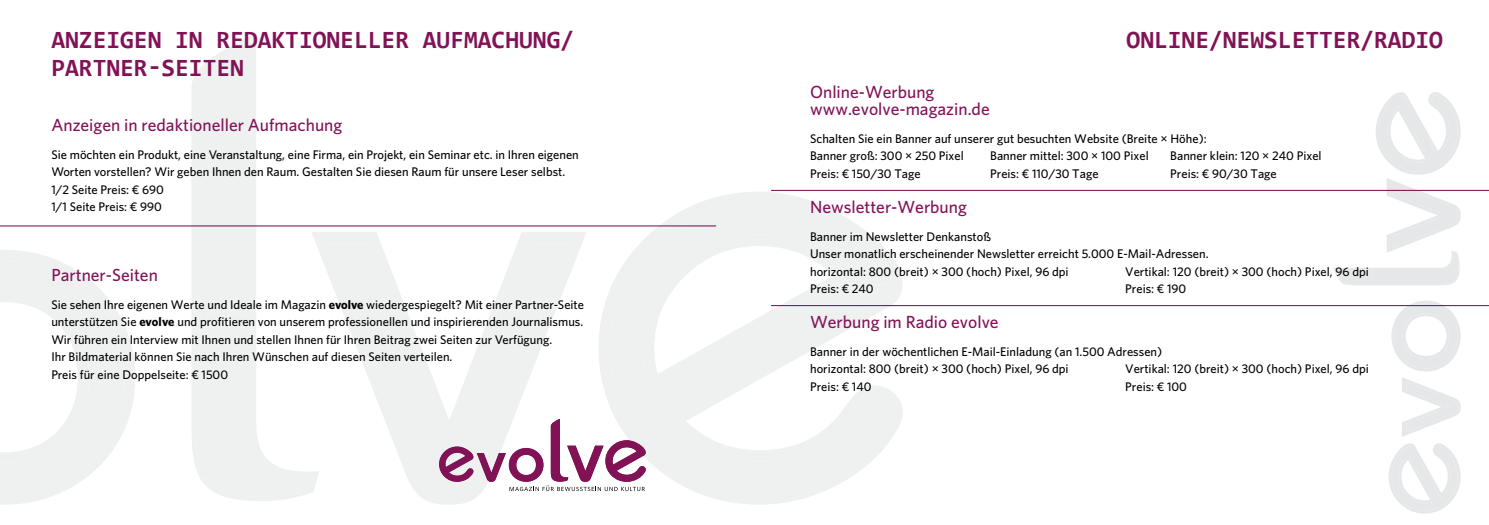
<style>
.page{position:relative;width:1489px;height:525px;background:#fff}
.page>*{position:absolute;margin:0;border:0;box-sizing:border-box;transform-origin:0 0}
.t1{font:700 25px/27.5px "Consolas";color:#821256}
.t2{font:500 17.5px/17.5px "Whitney";color:#821256}
.t3{font:500 12.5px/17.5px "Whitney";color:#000}
.s1{font-weight:700}
</style>
<div class="page">
<svg style="left:0;top:250px;width:135px;height:254px;fill:#f0f1f1"></svg>
<svg style="left:191px;top:34px;width:128px;height:467px;fill:#f0f1f1"></svg>
<svg style="left:311px;top:232px;width:275px;height:272px"></svg>
<svg style="left:598px;top:192px;width:304px;height:312px;fill:#eff0f0"></svg>
<svg style="left:822px;top:266px;width:79px;height:12px"></svg>
<svg style="left:811px;top:284px;width:91px;height:9px"></svg>
<svg style="left:1388px;top:443px;width:72px;height:70px"></svg>
<svg style="left:1402px;top:377px;width:58px;height:59px"></svg>
<svg style="left:1391px;top:301px;width:69px;height:70px"></svg>
<svg style="left:1332px;top:92px;width:128px;height:193px"></svg>
<svg style="left:439px;top:419px;width:207px;height:72px"></svg>
<hr style="left:771px;top:190px;width:717px;height:1px;background:#821256">
<hr style="left:0;top:225px;width:716px;height:1px;background:#821256">
<hr style="left:771px;top:305px;width:717px;height:1px;background:#821256">
<h1 class="t1" style="left:51px;top:25px;width:524px">ANZEIGEN IN REDAKTIONELLER AUFMACHUNG/<br>PARTNER-SEITEN</h1>
<h1 class="t1" style="left:1126px;top:25px;width:318px">ONLINE/NEWSLETTER/RADIO</h1>
<h2 class="t2" style="left:51px;top:116px;width:292px">Anzeigen in redaktioneller Aufmachung</h2>
<p class="t3" style="left:51px;top:145px;width:529px">Sie möchten ein Produkt, eine Veranstaltung, eine Firma, ein Projekt, ein Seminar etc. in Ihren eigenen Worten vorstellen? Wir geben Ihnen den Raum. Gestalten Sie diesen Raum für unsere Leser selbst.<br>1/2 Seite Preis: ¤ 690<br>1/1 Seite Preis: ¤ 990</p>
<h2 class="t2" style="left:51px;top:266px;width:108px">Partner-Seiten</h2>
<p class="t3" style="left:51px;top:295px;width:534px">Sie sehen Ihre eigenen Werte und Ideale im Magazin <span class="s1">evolve</span> wiedergespiegelt? Mit einer Partner-Seite unterstützen Sie <span class="s1">evolve</span> und profitieren von unserem professionellen und inspirierenden Journalismus.<br>Wir führen ein Interview mit Ihnen und stellen Ihnen für Ihren Beitrag zwei Seiten zur Verfügung.<br>Ihr Bildmaterial können Sie nach Ihren Wünschen auf diesen Seiten verteilen.<br>Preis für eine Doppelseite: ¤ 1500</p>
<h2 class="t2" style="left:810px;top:82px;width:181px">Online-Werbung www.evolve-magazin.de</h2>
<p class="t3" style="left:810px;top:129px;width:398px">Schalten Sie ein Banner auf unserer gut besuchten Website (Breite µ Höhe):<br>Banner groß: 300 µ 250 Pixel</p>
<p class="t3" style="left:990px;top:147px;width:160px">Banner mittel: 300 µ 100 Pixel</p>
<p class="t3" style="left:1170px;top:147px;width:153px">Banner klein: 120 µ 240 Pixel</p>
<p class="t3" style="left:810px;top:164px;width:112px">Preis: ¤ 150/30 Tage</p>
<p class="t3" style="left:990px;top:164px;width:110px">Preis: ¤ 110/30 Tage</p>
<p class="t3" style="left:1170px;top:164px;width:108px">Preis: ¤ 90/30 Tage</p>
<h2 class="t2" style="left:810px;top:197px;width:158px">Newsletter-Werbung</h2>
<p class="t3" style="left:810px;top:227px;width:400px">Banner im Newsletter Denkanstoß<br>Unser monatlich erscheinender Newsletter erreicht 5.000 E-Mail-Adressen.</p>
<p class="t3" style="left:810px;top:262px;width:260px">horizontal: 800 (breit) µ 300 (hoch) Pixel, 96 dpi</p>
<p class="t3" style="left:1125px;top:262px;width:245px">Vertikal: 120 (breit) µ 300 (hoch) Pixel, 96 dpi</p>
<p class="t3" style="left:810px;top:279px;width:65px">Preis: ¤ 240</p>
<p class="t3" style="left:1125px;top:279px;width:63px">Preis: ¤ 190</p>
<h2 class="t2" style="left:810px;top:312px;width:190px">Werbung im Radio evolve</h2>
<p class="t3" style="left:810px;top:342px;width:354px">Banner in der wöchentlichen E-Mail-Einladung (an 1.500 Adressen) horizontal: 800 (breit) µ 300 (hoch) Pixel, 96 dpi</p>
<p class="t3" style="left:1125px;top:359px;width:245px">Vertikal: 120 (breit) µ 300 (hoch) Pixel, 96 dpi</p>
<p class="t3" style="left:810px;top:377px;width:63px">Preis: ¤ 140</p>
<p class="t3" style="left:1125px;top:377px;width:63px">Preis: ¤ 100</p>
</div>
